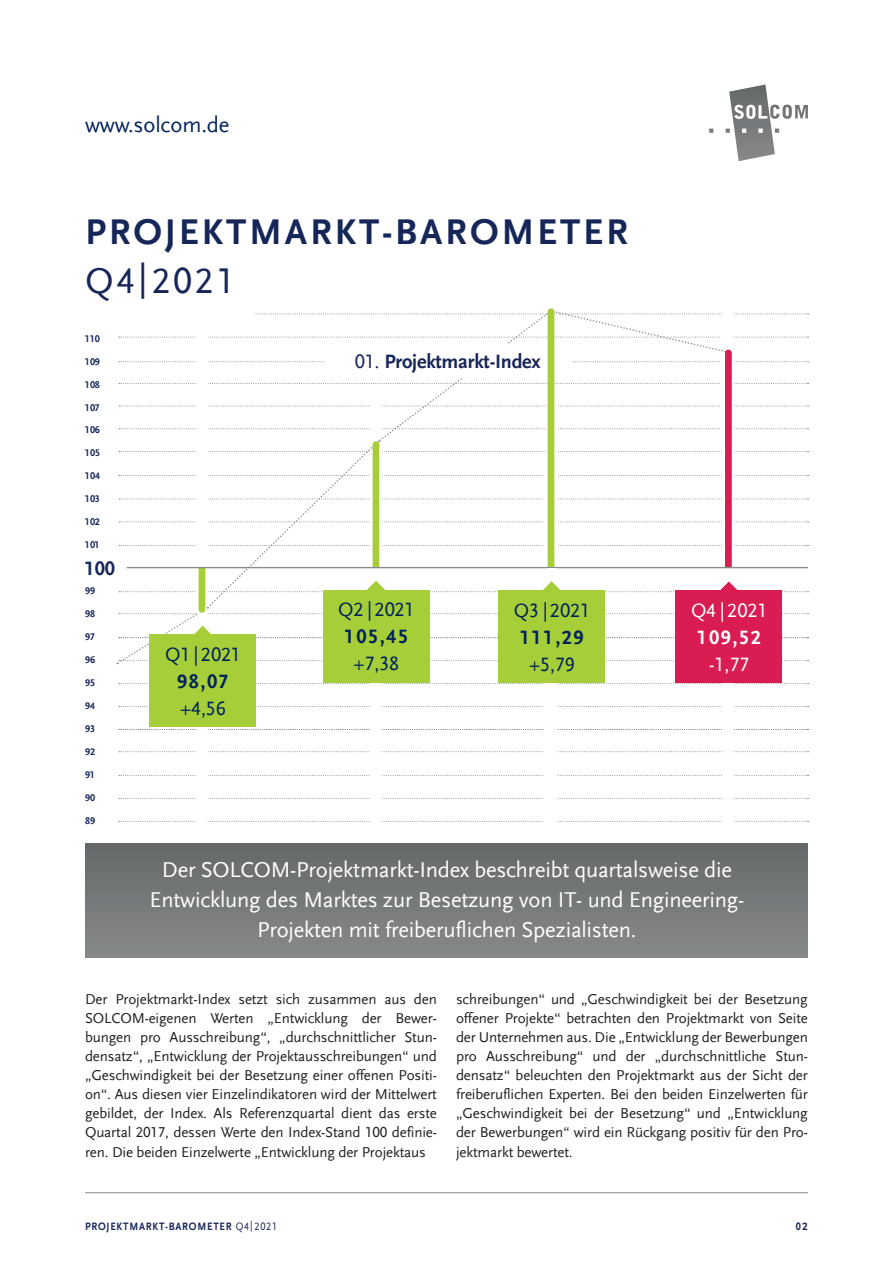
<style>
.page{position:relative;width:893px;height:1263px;background:#fff}
.page>*{position:absolute;margin:0;border:0;box-sizing:border-box;transform-origin:0 0}
.t1{font:700 37.5px "Scala Sans LF";letter-spacing:.075em;color:#162659}
.t2{font:37.5px "Scala Sans LF";letter-spacing:.075em;color:#162659}
.t3{font:22.5px/30px "Scala Sans LF";letter-spacing:-.01em;color:#fff;text-align:center}
.t4{font:22.5px "Scala Sans LF";letter-spacing:-.005em;color:#002359}
.t5{font:20.25px "Scala Sans LF";letter-spacing:-.01em;color:#002359}
.t6{font:700 20.25px "Scala Sans LF";letter-spacing:-.01em;color:#162659}
.t7{font:700 20.25px "Scala Sans LF";letter-spacing:.075em;color:#002359}
.t8{font:20.25px "Scala Sans LF";letter-spacing:-.01em;color:#fff}
.t9{font:700 20.25px "Scala Sans LF";color:#fff}
.t10{font:15px/19.2px "Scala Sans LF";letter-spacing:-.01em;color:#231f20;text-align:justify}
.t11{font:700 11.25px "Scala Sans LF";letter-spacing:.075em;color:#162659;scale:.9 1}
.t12{font:700 10.2px "Scala Sans LF";letter-spacing:-.01em;color:#162659}
.s1{font-weight:400}
</style>
<div class="page">
<svg style="left:709px;top:84px;width:99px;height:77px"></svg>
<svg style="left:119px;top:683px;width:690px;height:1px"></svg>
<svg style="left:119px;top:706px;width:690px;height:1px"></svg>
<svg style="left:119px;top:729px;width:690px;height:1px"></svg>
<svg style="left:119px;top:775px;width:690px;height:1px"></svg>
<svg style="left:119px;top:798px;width:690px;height:1px"></svg>
<svg style="left:119px;top:821px;width:690px;height:1px"></svg>
<svg style="left:119px;top:751px;width:690px;height:1px"></svg>
<div style="left:370px;top:388px;width:11px;height:486px;background:#fff"></div>
<div style="left:723px;top:304px;width:10px;height:578px;background:#fff"></div>
<div style="left:196px;top:456px;width:11px;height:430px;background:#fff"></div>
<div style="left:544px;top:456px;width:10px;height:422px;background:#fff"></div>
<div style="left:546px;top:391px;width:11px;height:495px;background:#fff"></div>
<div style="left:197px;top:311px;width:11px;height:492px;background:#fff"></div>
<hr style="left:85px;top:1192px;width:723px;height:1px;background:#878a8b">
<div style="left:85px;top:843px;width:723px;height:115px;background:linear-gradient(to bottom,#656869,#87898a)"></div>
<div style="left:150px;top:635px;width:106px;height:92px;background:#a6ce39"></div>
<div style="left:323px;top:590px;width:106px;height:92px;background:#a6ce39"></div>
<div style="left:499px;top:590px;width:106px;height:93px;background:#a6ce39"></div>
<div style="left:676px;top:591px;width:106px;height:92px;background:#d91c52"></div>
<svg style="left:116px;top:309px;width:693px;height:356px"></svg>
<div style="left:372px;top:568px;width:10px;height:8px;background:#fff"></div>
<div style="left:197px;top:556px;width:10px;height:11px;background:#fff"></div>
<div style="left:546px;top:568px;width:10px;height:8px;background:#fff"></div>
<div style="left:548px;top:312px;width:6px;height:257px;background:#a6ce39"></div>
<div style="left:725px;top:353px;width:7px;height:216px;background:#d91c52"></div>
<div style="left:723px;top:568px;width:10px;height:8px;background:#fff"></div>
<hr style="left:127px;top:567px;width:681px;height:1px;background:#878a8b">
<div style="left:82px;top:304px;width:173px;height:20px;background:#fff"></div>
<div style="left:547px;top:568px;width:10px;height:8px;background:#fff"></div>
<div style="left:462px;top:344px;width:45px;height:35px;background:#fff"></div>
<h2 class="t4" style="left:85px;top:113px;width:146px">www.solcom.de</h2>
<h1 class="t1" style="left:85px;top:211px;width:545px">PROJEKTMARKT-BAROMETER</h1>
<h1 class="t2" style="left:85px;top:261px;width:152px">Q4|2021</h1>
<p class="t12" style="left:85px;top:333px;width:16px">110</p>
<p class="t12" style="left:85px;top:356px;width:16px">109</p>
<p class="t12" style="left:85px;top:378px;width:16px">108</p>
<p class="t12" style="left:85px;top:401px;width:16px">107</p>
<p class="t12" style="left:85px;top:424px;width:16px">106</p>
<p class="t12" style="left:85px;top:447px;width:17px">105</p>
<p class="t12" style="left:85px;top:470px;width:17px">104</p>
<p class="t12" style="left:85px;top:493px;width:16px">103</p>
<p class="t12" style="left:85px;top:516px;width:16px">102</p>
<p class="t12" style="left:85px;top:539px;width:16px">101</p>
<h3 class="t6" style="left:85px;top:556px;width:31px">100</h3>
<p class="t12" style="left:85px;top:585px;width:12px">99</p>
<p class="t12" style="left:85px;top:608px;width:12px">98</p>
<p class="t12" style="left:85px;top:631px;width:12px">97</p>
<p class="t12" style="left:85px;top:654px;width:12px">96</p>
<p class="t12" style="left:85px;top:677px;width:12px">95</p>
<p class="t12" style="left:85px;top:700px;width:12px">94</p>
<p class="t12" style="left:85px;top:723px;width:12px">93</p>
<p class="t12" style="left:85px;top:746px;width:12px">92</p>
<p class="t12" style="left:85px;top:769px;width:12px">91</p>
<p class="t12" style="left:85px;top:792px;width:12px">90</p>
<p class="t12" style="left:85px;top:815px;width:12px">89</p>
<h3 class="t5" style="left:165px;top:643px;width:77px">Q1 |2021</h3>
<h3 class="t7" style="left:177px;top:670px;width:53px">98,07</h3>
<h3 class="t5" style="left:180px;top:697px;width:47px">+4,56</h3>
<h3 class="t6" style="left:355px;top:350px;width:188px"><span class="s1">01.</span> Projektmarkt-Index</h3>
<h3 class="t5" style="left:338px;top:599px;width:78px">Q2 |2021</h3>
<h3 class="t7" style="left:345px;top:625px;width:65px">105,45</h3>
<h3 class="t5" style="left:354px;top:653px;width:47px">+7,38</h3>
<h3 class="t5" style="left:514px;top:599px;width:78px">Q3 |2021</h3>
<h3 class="t7" style="left:520px;top:626px;width:65px">111,29</h3>
<h3 class="t5" style="left:529px;top:653px;width:47px">+5,79</h3>
<h3 class="t8" style="left:691px;top:599px;width:78px">Q4 |2021</h3>
<h3 class="t9" style="left:698px;top:626px;width:65px">109,52</h3>
<h3 class="t8" style="left:709px;top:653px;width:42px">-1,77</h3>
<h2 class="t3" style="left:150px;top:855px;width:596px">Der SOLCOM-Projektmarkt-Index beschreibt quartalsweise die<br>Entwicklung des Marktes zur Besetzung von IT- und Engineering-<br>Projekten mit freiberuflichen Spezialisten.</h2>
<p class="t10" style="left:85px;top:989px;width:353px">Der Projektmarkt-Index setzt sich zusammen aus den SOLCOM-eigenen Werten „Entwicklung der Bewer&shy;bungen pro Ausschreibung“, „durchschnittlicher Stun&shy;densatz“, „Entwicklung der Projektausschreibungen“ und „Geschwindigkeit bei der Besetzung einer offenen Positi&shy;on“. Aus diesen vier Einzelindikatoren wird der Mittelwert gebildet, der Index. Als Referenzquartal dient das erste Quartal 2017, dessen Werte den Index-Stand 100 definie&shy;ren. Die beiden Einzelwerte „Entwicklung der Projektaus</p>
<p class="t10" style="left:456px;top:989px;width:353px">schreibungen“ und „Geschwindigkeit bei der Besetzung offener Projekte“ betrachten den Projektmarkt von Seite der Unternehmen aus. Die „Entwicklung der Bewerbungen pro Ausschreibung“ und der „durchschnittliche Stun&shy;densatz“ beleuchten den Projektmarkt aus der Sicht der freiberuflichen Experten. Bei den beiden Einzelwerten für „Geschwindigkeit bei der Besetzung“ und „Entwicklung der Bewerbungen“ wird ein Rückgang positiv für den Pro&shy;jektmarkt bewertet.</p>
<p class="t11" style="left:85px;top:1220px;width:215px">PROJEKTMARKT-BAROMETER <span class="s1">Q4| 2021</span></p>
<p class="t11" style="left:796px;top:1220px;width:15px">02</p>
</div>
